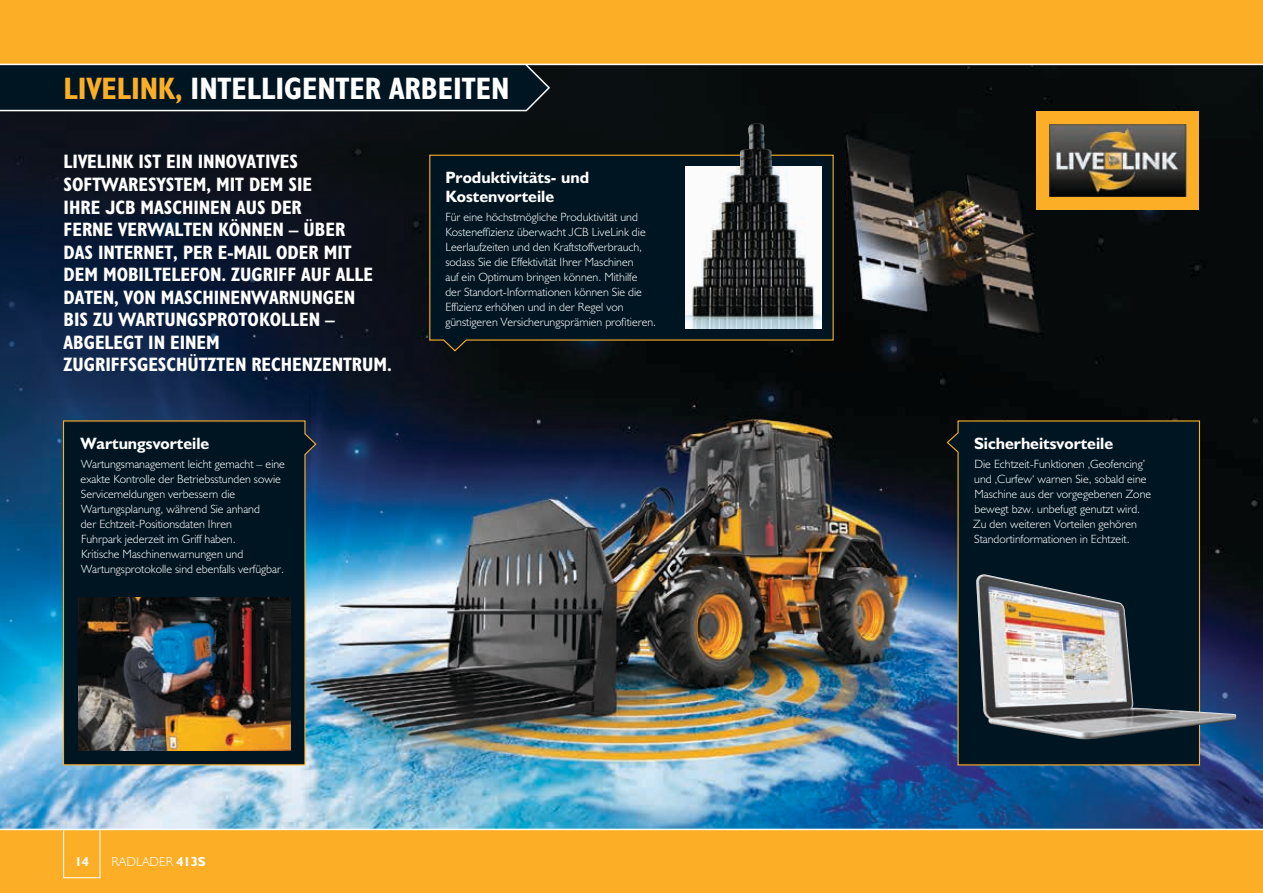
<style>
.page{position:relative;width:1263px;height:893px;background:#fff}
.page>*{position:absolute;margin:0;border:0;box-sizing:border-box;transform-origin:0 0}
.t1{font:31.2px "JCB Bold Condensed";color:#fff}
.t2{font:19.5px/22.5px "JCB Bold Condensed";color:#fff}
.t3{font:16.5px/18.8px "JCB Bold";color:#fff}
.t4{font:13.2px "JCB Light";color:#fff}
.t5{font:13.2px "JCB Bold";color:#fff}
.t6{font:12px/15px "JCB Light";color:#fff}
.s1{color:#fcaf26}
.s2{font-family:"JCB Bold"}
</style>
<div class="page">
<img style="left:0;top:65px;width:1263px;height:764px">
<hr style="left:1262px;top:54px;width:1px;height:56px;background:#001522">
<svg style="left:62px;top:420px;width:255px;height:346px;background:#0d232e"></svg>
<svg style="left:946px;top:420px;width:254px;height:346px;background:#071b28"></svg>
<img style="left:976px;top:574px;width:260px;height:165px">
<svg style="left:429px;top:154px;width:405px;height:198px;background:#051720"></svg>
<img style="left:685px;top:166px;width:137px;height:163px">
<img style="left:693px;top:123px;width:119px;height:192px">
<svg style="left:0;top:65px;width:551px;height:49px;background:#091c28"></svg>
<div style="left:1036px;top:111px;width:163px;height:99px;background:#fcaf26"></div>
<img style="left:1049px;top:124px;width:137px;height:73px">
<div style="left:0;top:0;width:1263px;height:64px;background:#fcaf26"></div>
<div style="left:0;top:829px;width:1263px;height:64px;background:#fcaf26"></div>
<hr style="left:0;top:829px;width:1263px;height:1px;background:#fff">
<hr style="left:0;top:64px;width:1263px;height:1px;background:#fff">
<div style="left:63px;top:829px;width:37px;height:49px;border:1px solid #fff"></div>
<img style="left:78px;top:597px;width:213px;height:153px">
<h1 class="t1" style="left:64px;top:69px;width:447px"><span class="s1">LIVELINK,</span> INTELLIGENTER ARBEITEN</h1>
<p class="t2" style="left:64px;top:150px;width:330px">LIVELINK IST EIN INNOVATIVES<br>SOFTWARESYSTEM, MIT DEM SIE<br>IHRE JCB MASCHINEN AUS DER<br>FERNE VERWALTEN KÖNNEN – ÜBER<br>DAS INTERNET, PER E-MAIL ODER MIT<br>DEM MOBILTELEFON. ZUGRIFF AUF ALLE<br>DATEN, VON MASCHINENWARNUNGEN<br>BIS ZU WARTUNGSPROTOKOLLEN –<br>ABGELEGT IN EINEM<br>ZUGRIFFSGESCHÜTZTEN RECHENZENTRUM.</p>
<h3 class="t3" style="left:80px;top:434px;width:130px">Wartungsvorteile</h3>
<p class="t6" style="left:81px;top:456px;width:206px">Wartungsmanagement leicht gemacht – eine exakte Kontrolle der Betriebsstunden sowie Servicemeldungen verbessern die Wartungsplanung, während Sie anhand<br>der Echtzeit-Positionsdaten Ihren<br>Fuhrpark jederzeit im Griff haben.<br>Kritische Maschinenwarnungen und Wartungsprotokolle sind ebenfalls verfügbar.</p>
<h3 class="t3" style="left:445px;top:168px;width:145px">Produktivitäts- und<br>Kostenvorteile</h3>
<p class="t6" style="left:445px;top:209px;width:212px">Für eine höchstmögliche Produktivität und Kosteneffizienz überwacht JCB LiveLink die Leerlaufzeiten und den Kraftstoffverbrauch, sodass Sie die Effektivität Ihrer Maschinen<br>auf ein Optimum bringen können. Mithilfe<br>der Standort-Informationen können Sie die Effizienz erhöhen und in der Regel von günstigeren Versicherungsprämien profitieren.</p>
<p class="t5" style="left:75px;top:853px;width:16px">14</p>
<p class="t4" style="left:112px;top:853px;width:96px">RADLADER <span class="s2">413S</span></p>
<h3 class="t3" style="left:974px;top:434px;width:141px">Sicherheitsvorteile</h3>
<p class="t6" style="left:973px;top:457px;width:179px">Die Echtzeit-Funktionen ‚Geofencing’ und ‚Curfew‘ warnen Sie, sobald eine Maschine aus der vorgegebenen Zone bewegt bzw. unbefugt genutzt wird.<br>Zu den weiteren Vorteilen gehören Standortinformationen in Echtzeit.</p>
</div>
